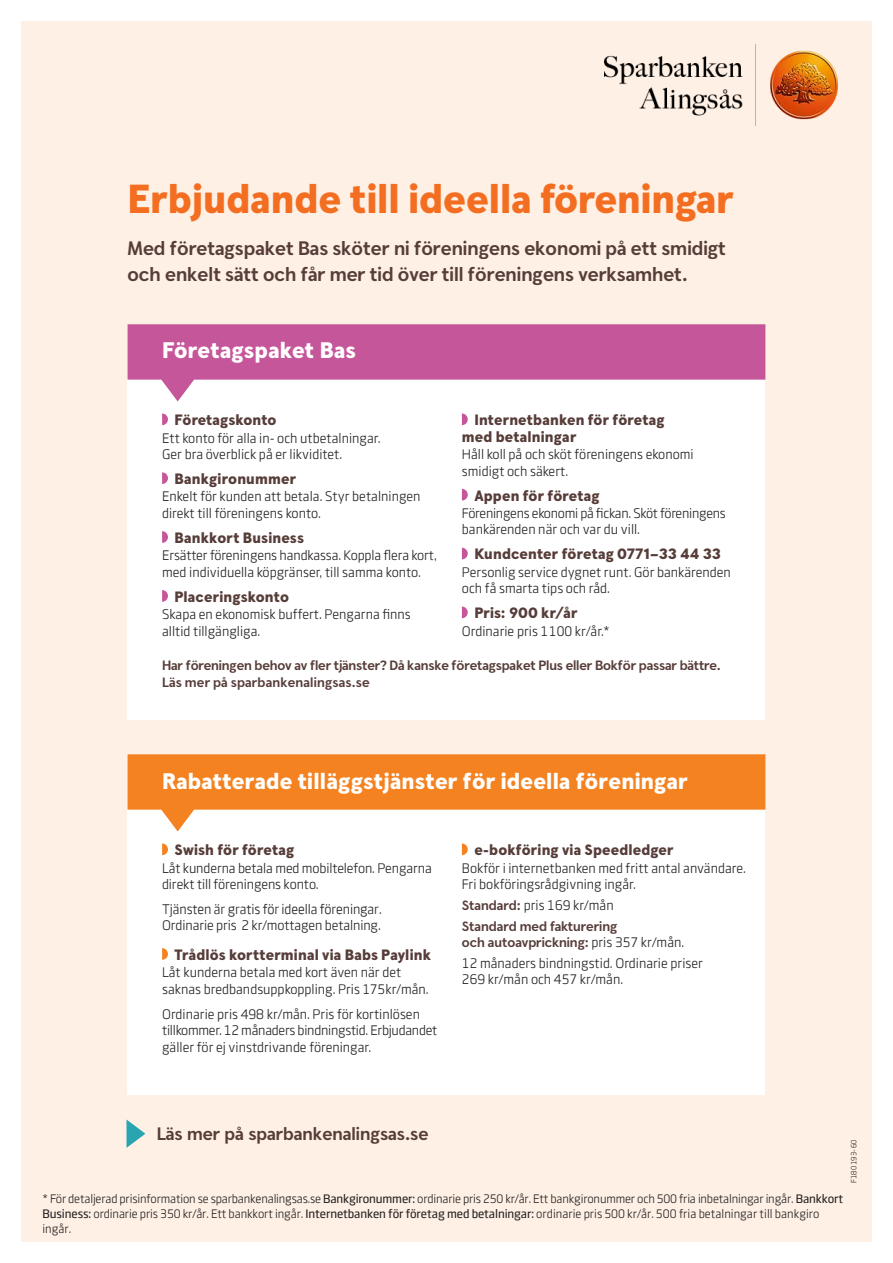
<style>
.page{position:relative;width:893px;height:1263px;background:#fff}
.page>*{position:absolute;margin:0;border:0;box-sizing:border-box;transform-origin:0 0}
.t1{font:900 40.5px "Swedbank Headline";color:#f36e21}
.t2{font:900 22.5px "Swedbank Headline";letter-spacing:.01em;color:#fff}
.t3{font:700 19.5px/25.5px "Swedbank Headline";color:#573d39}
.t4{font:700 18px "Swedbank Headline";color:#573d39}
.t5{font:900 15px/16.5px "Swedbank Headline";letter-spacing:.01em;color:#573d39}
.t6{font:13.5px/16.5px "Swedbank Sans";color:#231f20}
.t7{font:700 13.5px/16.5px "Swedbank Headline";letter-spacing:-.01em;color:#573d39}
.t8{font:13.5px/16.5px "Swedbank Sans";letter-spacing:-.02em;color:#231f20}
.t9{font:12px/15px "Swedbank Sans";letter-spacing:-.015em;color:#231f20}
.Heading_28_30{font:7.5px "Swedbank Sans";letter-spacing:.04em;color:#231f20}
.s1{font-family:"Swedbank Headline";font-weight:700;color:#573d39}
.s2{font-family:"Swedbank Sans";font-weight:400;color:#231f20}
.s3{font-weight:500}
</style>
<div class="page">
<div style="left:21px;top:21px;width:851px;height:1221px;background:#fef0e4"></div>
<svg style="left:126px;top:1119px;width:19px;height:29px"></svg>
<div style="left:128px;top:379px;width:637px;height:341px;background:#fff"></div>
<svg style="left:128px;top:324px;width:637px;height:77px;fill:#c6569a"></svg>
<svg style="left:162px;top:413px;width:6px;height:12px"></svg>
<svg style="left:162px;top:472px;width:6px;height:12px"></svg>
<svg style="left:162px;top:531px;width:6px;height:12px"></svg>
<svg style="left:162px;top:590px;width:6px;height:12px"></svg>
<svg style="left:462px;top:413px;width:6px;height:12px"></svg>
<svg style="left:462px;top:489px;width:6px;height:11px"></svg>
<svg style="left:462px;top:548px;width:6px;height:11px"></svg>
<svg style="left:462px;top:606px;width:6px;height:12px"></svg>
<div style="left:128px;top:809px;width:637px;height:286px;background:#fff"></div>
<svg style="left:128px;top:754px;width:637px;height:77px;fill:#f58220"></svg>
<svg style="left:162px;top:843px;width:6px;height:12px"></svg>
<svg style="left:162px;top:948px;width:6px;height:12px"></svg>
<svg style="left:462px;top:843px;width:6px;height:12px"></svg>
<img style="left:605px;top:45px;width:232px;height:80px">
<p class="t1" style="left:128px;top:174px;width:608px">Erbjudande till ideella föreningar</p>
<p class="t3" style="left:128px;top:236px;width:600px">Med företagspaket Bas sköter ni föreningens ekonomi på ett smidigt och enkelt sätt och får mer tid över till föreningens verksamhet.</p>
<p class="t2" style="left:162px;top:336px;width:195px">Företagspaket Bas</p>
<p class="t5" style="left:175px;top:412px;width:103px">Företagskonto</p>
<p class="t6" style="left:162px;top:429px;width:220px">Ett konto för alla in- och utbetalningar.<br>Ger bra överblick på er likviditet.</p>
<p class="t5" style="left:175px;top:471px;width:123px">Bankgironummer</p>
<p class="t6" style="left:162px;top:488px;width:260px">Enkelt för kunden att betala. Styr betalningen direkt till föreningens konto.</p>
<p class="t5" style="left:175px;top:530px;width:131px">Bankkort Business</p>
<p class="t6" style="left:162px;top:547px;width:276px">Ersätter föreningens handkassa. Koppla flera kort, med individuella köpgränser, till samma konto.</p>
<p class="t5" style="left:175px;top:589px;width:116px">Placeringskonto</p>
<p class="t6" style="left:162px;top:606px;width:250px">Skapa en ekonomisk buffert. Pengarna finns alltid tillgängliga.</p>
<p class="t5" style="left:462px;top:412px;width:204px;text-indent:12px">Internetbanken för företag med betalningar</p>
<p class="t6" style="left:462px;top:446px;width:233px">Håll koll på och sköt föreningens ekonomi smidigt och säkert.</p>
<p class="t5" style="left:474px;top:488px;width:127px">Appen för företag</p>
<p class="t8" style="left:462px;top:505px;width:265px">Föreningens ekonomi på fickan. Sköt föreningens bankärenden när och var du vill.</p>
<p class="t5" style="left:474px;top:547px;width:248px">Kundcenter företag 0771–33 44 33</p>
<p class="t6" style="left:462px;top:564px;width:270px">Personlig service dygnet runt. Gör bankärenden och få smarta tips och råd.</p>
<p class="t5" style="left:474px;top:605px;width:105px">Pris: 900 kr/år</p>
<p class="t6" style="left:462px;top:622px;width:149px">Ordinarie pris 1100 kr/år.*</p>
<p class="t7" style="left:162px;top:658px;width:560px">Har föreningen behov av fler tjänster? Då kanske företagspaket Plus eller Bokför passar bättre.<br>Läs mer på sparbankenalingsas.se</p>
<p class="t2" style="left:162px;top:767px;width:527px">Rabatterade tilläggstjänster för ideella föreningar</p>
<p class="t5" style="left:175px;top:842px;width:121px">Swish för företag</p>
<p class="t6" style="left:162px;top:859px;width:271px">Låt kunderna betala med mobiltelefon. Pengarna direkt till föreningens konto.</p>
<p class="t6" style="left:162px;top:901px;width:221px">Tjänsten är gratis för ideella föreningar.<br>Ordinarie pris 2 kr/mottagen betalning.</p>
<p class="t5" style="left:175px;top:947px;width:258px">Trådlös kortterminal via Babs Paylink</p>
<p class="t6" style="left:162px;top:964px;width:268px">Låt kunderna betala med kort även när det saknas bredbandsuppkoppling. Pris 175kr/mån.</p>
<p class="t6" style="left:162px;top:1005px;width:277px">Ordinarie pris 498 kr/mån. Pris för kortinlösen tillkommer. 12 månaders bindningstid. Erbjudandet gäller för ej vinstdrivande föreningar.</p>
<p class="t5" style="left:474px;top:842px;width:201px">e-bokföring via Speedledger</p>
<p class="t6" style="left:462px;top:859px;width:286px">Bokför i internetbanken med fritt antal användare.<br>Fri bokföringsrådgivning ingår.</p>
<p class="t6" style="left:462px;top:897px;width:153px"><span class="s1">Standard:</span> pris 169 kr/mån</p>
<p class="t7" style="left:462px;top:918px;width:224px">Standard med fakturering<br>och autoavprickning: <span class="s2">pris 357 kr/mån.</span></p>
<p class="t6" style="left:462px;top:955px;width:243px">12 månaders bindningstid. Ordinarie priser<br>269 kr/mån och 457 kr/mån.</p>
<p class="t4" style="left:157px;top:1123px;width:273px">Läs mer på sparbankenalingsas.se</p>
<p class="Heading_28_30" style="left:849px;top:1183px;width:46px;rotate:-90deg">F180193-60</p>
<p class="t9" style="left:43px;top:1191px;width:802px">* För detaljerad prisinformation se sparbankenalingsas.se <span class="s3">Bankgironummer:</span> ordinarie pris 250 kr/år. Ett bankgironummer och 500 fria inbetalningar ingår. <span class="s3">Bankkort<br>Business:</span> ordinarie pris 350 kr/år. Ett bankkort ingår. <span class="s3">Internetbanken för företag med betalningar:</span> ordinarie pris 500 kr/år. 500 fria betalningar till bankgiro ingår.</p>
</div>
